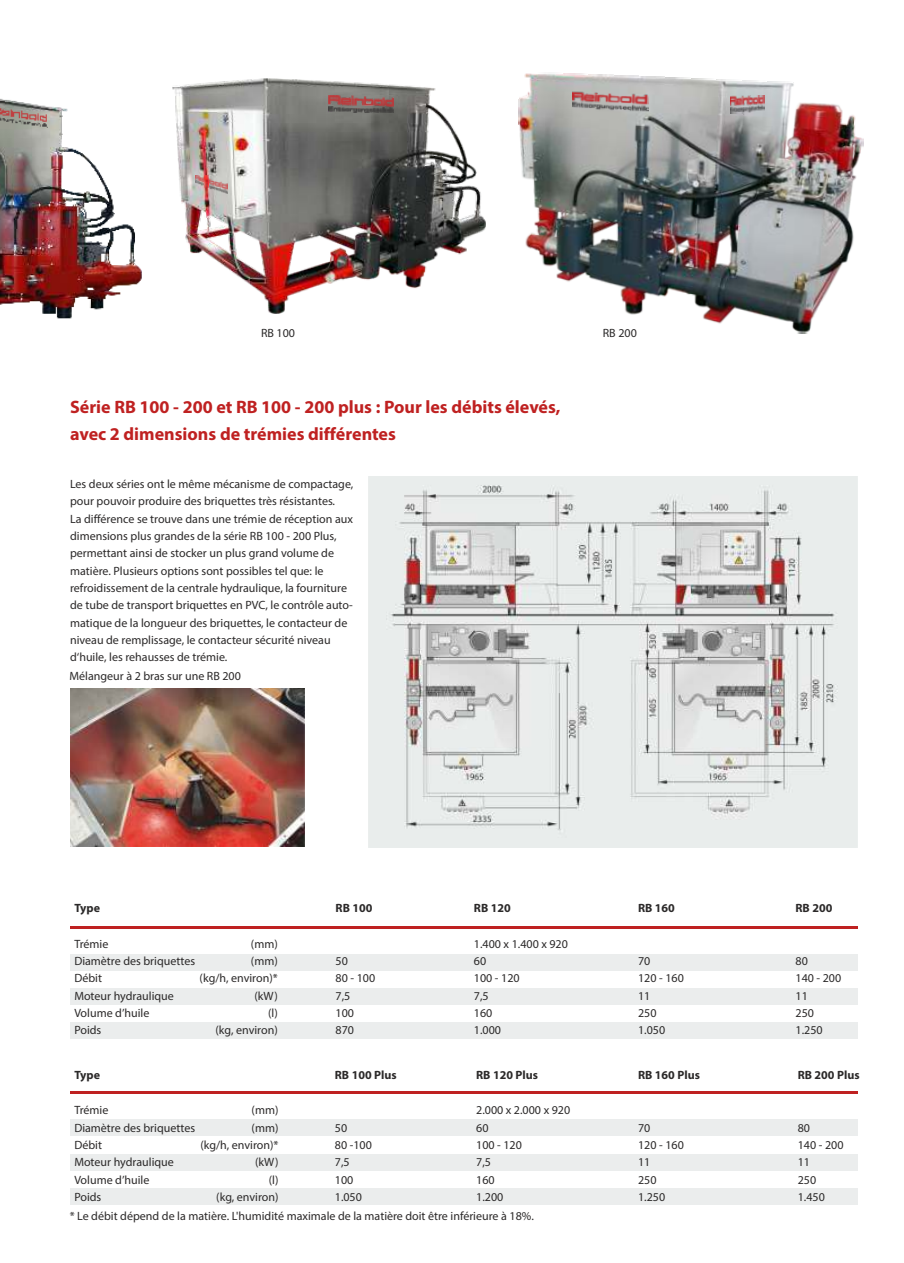
<style>
.page{position:relative;width:904px;height:1263px;background:#fff}
.page>*{position:absolute;margin:0;border:0;box-sizing:border-box;transform-origin:0 0}
.t1{font:700 18px/26.7px "Myriad Pro";color:#bf2121}
.t2{font:12px/17.2px "Myriad Pro";color:#2b2929}
.t3{font:700 12px "Myriad Pro";color:#2b2929}
</style>
<div class="page">
<img style="left:70px;top:689px;width:234px;height:157px">
<div style="left:70px;top:1120px;width:786px;height:16px;background:#ebeded"></div>
<div style="left:70px;top:1154px;width:786px;height:16px;background:#ebeded"></div>
<div style="left:70px;top:1188px;width:786px;height:17px;background:#ebeded"></div>
<div style="left:70px;top:954px;width:786px;height:16px;background:#ebeded"></div>
<div style="left:70px;top:988px;width:786px;height:17px;background:#ebeded"></div>
<div style="left:70px;top:1023px;width:786px;height:16px;background:#ebeded"></div>
<hr style="left:70px;top:1092px;width:786px;height:2px;background:#bf2121">
<hr style="left:70px;top:926px;width:786px;height:2px;background:#bf2121">
<img style="left:368px;top:477px;width:489px;height:370px">
<img style="left:0;top:98px;width:142px;height:221px">
<img style="left:0;top:108px;width:48px;height:19px">
<img style="left:518px;top:73px;width:346px;height:261px">
<img style="left:572px;top:87px;width:77px;height:30px">
<img style="left:729px;top:95px;width:35px;height:19px">
<img style="left:172px;top:78px;width:313px;height:236px">
<img style="left:195px;top:175px;width:32px;height:18px">
<img style="left:328px;top:95px;width:65px;height:18px">
<svg style="left:204px;top:175px;width:5px;height:13px"></svg>
<p class="t2" style="left:261px;top:325px;width:35px">RB 100</p>
<p class="t2" style="left:602px;top:325px;width:35px">RB 200</p>
<h1 class="t1" style="left:70px;top:396px;width:491px">Série RB 100 - 200 et RB 100 - 200 plus : Pour les débits élevés, avec 2 dimensions de trémies différentes</h1>
<p class="t2" style="left:70px;top:476px;width:284px">Les deux séries ont le même mécanisme de compactage, pour pouvoir produire des briquettes très résistantes.<br>La différence se trouve dans une trémie de réception aux dimensions plus grandes de la série RB 100 - 200 Plus, permettant ainsi de stocker un plus grand volume de matière. Plusieurs options sont possibles tel que: le refroidissement de la centrale hydraulique, la fourniture de tube de transport briquettes en PVC, le contrôle auto&shy;matique de la longueur des briquettes, le contacteur de niveau de remplissage, le contacteur sécurité niveau d‘huile, les rehausses de trémie.</p>
<p class="t2" style="left:69px;top:668px;width:173px">Mélangeur à 2 bras sur une RB 200</p>
<p class="t3" style="left:74px;top:903px;width:27px">Type</p>
<p class="t3" style="left:335px;top:903px;width:38px">RB 100</p>
<p class="t3" style="left:473px;top:903px;width:38px">RB 120</p>
<p class="t3" style="left:637px;top:903px;width:38px">RB 160</p>
<p class="t3" style="left:795px;top:903px;width:38px">RB 200</p>
<p class="t2" style="left:74px;top:936px;width:36px">Trémie</p>
<p class="t2" style="left:251px;top:936px;width:28px">(mm)</p>
<p class="t2" style="left:473px;top:936px;width:95px">1.400 x 1.400 x 920</p>
<p class="t2" style="left:74px;top:953px;width:122px">Diamètre des briquettes</p>
<p class="t2" style="left:251px;top:953px;width:28px">(mm)</p>
<p class="t2" style="left:335px;top:953px;width:14px">50</p>
<p class="t2" style="left:473px;top:953px;width:14px">60</p>
<p class="t2" style="left:637px;top:953px;width:14px">70</p>
<p class="t2" style="left:795px;top:953px;width:14px">80</p>
<p class="t2" style="left:74px;top:971px;width:29px">Débit</p>
<p class="t2" style="left:199px;top:971px;width:80px">(kg/h, environ)*</p>
<p class="t2" style="left:335px;top:971px;width:41px">80 - 100</p>
<p class="t2" style="left:473px;top:971px;width:47px">100 - 120</p>
<p class="t2" style="left:637px;top:971px;width:47px">120 - 160</p>
<p class="t2" style="left:795px;top:971px;width:47px">140 - 200</p>
<p class="t2" style="left:74px;top:988px;width:101px">Moteur hydraulique</p>
<p class="t2" style="left:254px;top:988px;width:25px">(kW)</p>
<p class="t2" style="left:335px;top:988px;width:16px">7,5</p>
<p class="t2" style="left:473px;top:988px;width:16px">7,5</p>
<p class="t2" style="left:637px;top:988px;width:14px">11</p>
<p class="t2" style="left:795px;top:988px;width:14px">11</p>
<p class="t2" style="left:74px;top:1005px;width:77px">Volume d’huile</p>
<p class="t2" style="left:268px;top:1005px;width:11px">(l)</p>
<p class="t2" style="left:335px;top:1005px;width:20px">100</p>
<p class="t2" style="left:473px;top:1005px;width:20px">160</p>
<p class="t2" style="left:637px;top:1005px;width:20px">250</p>
<p class="t2" style="left:795px;top:1005px;width:20px">250</p>
<p class="t2" style="left:74px;top:1022px;width:28px">Poids</p>
<p class="t2" style="left:215px;top:1022px;width:64px">(kg, environ)</p>
<p class="t2" style="left:335px;top:1022px;width:20px">870</p>
<p class="t2" style="left:473px;top:1022px;width:29px">1.000</p>
<p class="t2" style="left:637px;top:1022px;width:29px">1.050</p>
<p class="t2" style="left:795px;top:1022px;width:29px">1.250</p>
<p class="t3" style="left:74px;top:1070px;width:27px">Type</p>
<p class="t3" style="left:335px;top:1070px;width:63px">RB 100 Plus</p>
<p class="t3" style="left:476px;top:1070px;width:63px">RB 120 Plus</p>
<p class="t3" style="left:637px;top:1070px;width:63px">RB 160 Plus</p>
<p class="t3" style="left:797px;top:1070px;width:63px">RB 200 Plus</p>
<p class="t2" style="left:74px;top:1103px;width:36px">Trémie</p>
<p class="t2" style="left:251px;top:1103px;width:28px">(mm)</p>
<p class="t2" style="left:476px;top:1103px;width:95px">2.000 x 2.000 x 920</p>
<p class="t2" style="left:74px;top:1120px;width:122px">Diamètre des briquettes</p>
<p class="t2" style="left:251px;top:1120px;width:28px">(mm)</p>
<p class="t2" style="left:335px;top:1120px;width:14px">50</p>
<p class="t2" style="left:476px;top:1120px;width:14px">60</p>
<p class="t2" style="left:637px;top:1120px;width:14px">70</p>
<p class="t2" style="left:797px;top:1120px;width:14px">80</p>
<p class="t2" style="left:74px;top:1137px;width:29px">Débit</p>
<p class="t2" style="left:200px;top:1137px;width:80px">(kg/h, environ)*</p>
<p class="t2" style="left:335px;top:1137px;width:39px">80 -100</p>
<p class="t2" style="left:476px;top:1137px;width:47px">100 - 120</p>
<p class="t2" style="left:637px;top:1137px;width:47px">120 - 160</p>
<p class="t2" style="left:797px;top:1137px;width:47px">140 - 200</p>
<p class="t2" style="left:74px;top:1155px;width:101px">Moteur hydraulique</p>
<p class="t2" style="left:255px;top:1155px;width:25px">(kW)</p>
<p class="t2" style="left:335px;top:1155px;width:16px">7,5</p>
<p class="t2" style="left:476px;top:1155px;width:16px">7,5</p>
<p class="t2" style="left:637px;top:1155px;width:14px">11</p>
<p class="t2" style="left:797px;top:1155px;width:14px">11</p>
<p class="t2" style="left:74px;top:1172px;width:77px">Volume d’huile</p>
<p class="t2" style="left:269px;top:1172px;width:11px">(l)</p>
<p class="t2" style="left:335px;top:1172px;width:20px">100</p>
<p class="t2" style="left:476px;top:1172px;width:20px">160</p>
<p class="t2" style="left:637px;top:1172px;width:20px">250</p>
<p class="t2" style="left:797px;top:1172px;width:20px">250</p>
<p class="t2" style="left:74px;top:1189px;width:28px">Poids</p>
<p class="t2" style="left:216px;top:1189px;width:64px">(kg, environ)</p>
<p class="t2" style="left:335px;top:1189px;width:29px">1.050</p>
<p class="t2" style="left:476px;top:1189px;width:29px">1.200</p>
<p class="t2" style="left:637px;top:1189px;width:29px">1.250</p>
<p class="t2" style="left:797px;top:1189px;width:29px">1.450</p>
<p class="t2" style="left:70px;top:1209px;width:465px">* Le débit dépend de la matière. L'humidité maximale de la matière doit être inférieure à 18%.</p>
</div>
